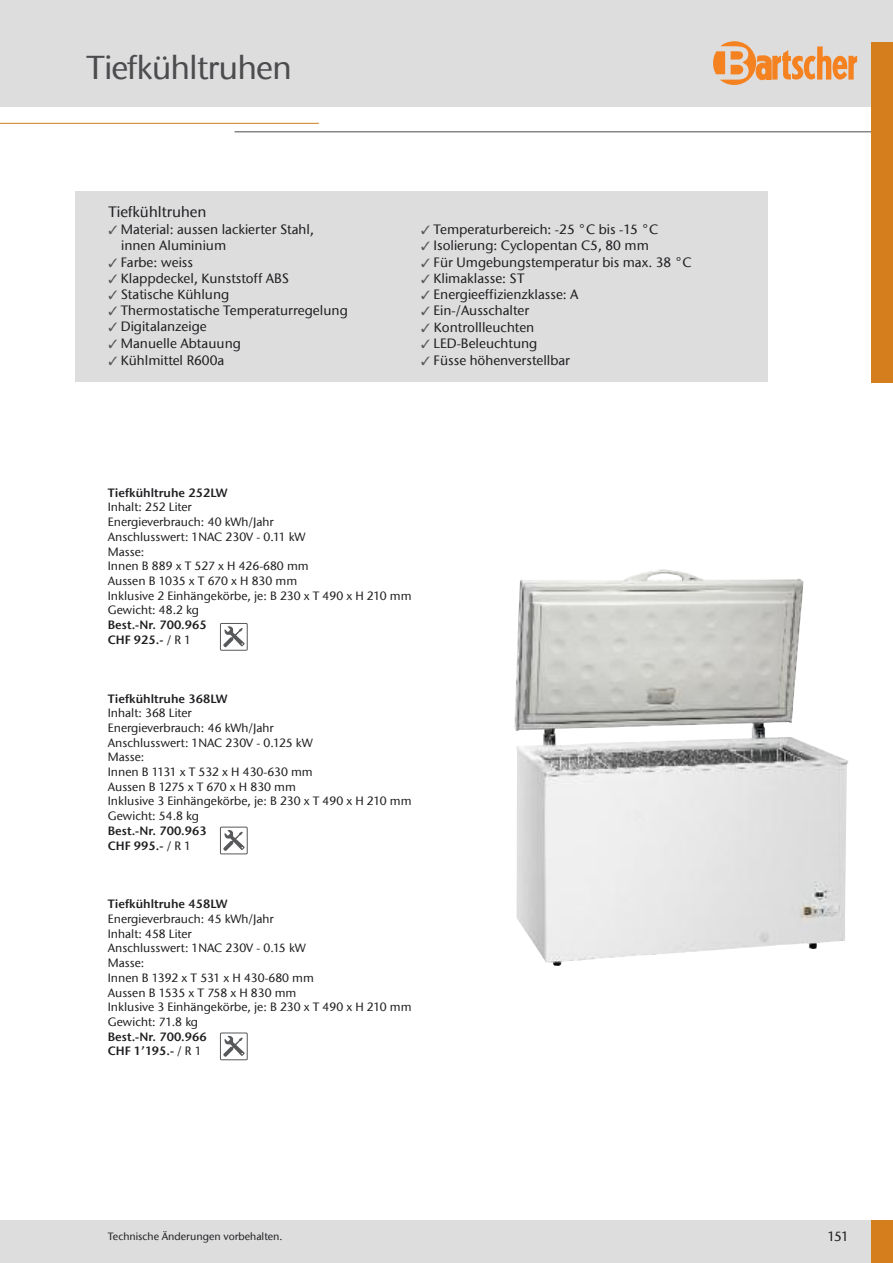
<style>
.page{position:relative;width:893px;height:1263px;background:#fff}
.page>*{position:absolute;margin:0;border:0;box-sizing:border-box;transform-origin:0 0}
.t1{font:500 33px "ITC Stone Sans Com";letter-spacing:-.025em;color:#4c4b4e}
.t2{font:500 15px "ITC Stone Sans Com";color:#201e21}
.t3{font:500 13.5px/16.2px "ITC Stone Sans Com";color:#201e21}
.t4{font:500 12px/14.7px "ITC Stone Sans Com";color:#201e21}
.t5{font:12px/14.7px "ITC Stone Sans Com Semi";color:#201e21}
.t6{font:500 10.5px "ITC Stone Sans Com";color:#201e21}
.s1{color:#58595b}
.s2{font-family:"ITC Stone Sans Com";font-weight:500}
</style>
<div class="page">
<hr style="left:0;top:123px;width:319px;height:1px;background:#d57e1d">
<hr style="left:235px;top:131px;width:658px;height:1px;background:#4c4b4e">
<div style="left:0;top:0;width:893px;height:106px;background:#deddde"></div>
<div style="left:872px;top:43px;width:21px;height:340px;background:#d57e1d"></div>
<div style="left:0;top:1220px;width:893px;height:43px;background:#deddde"></div>
<div style="left:872px;top:1220px;width:21px;height:43px;background:#d57e1d"></div>
<svg style="left:713px;top:41px;width:144px;height:44px"></svg>
<img style="left:514px;top:569px;width:334px;height:397px">
<div style="left:76px;top:191px;width:692px;height:191px;background:#deddde"></div>
<svg style="left:223px;top:626px;width:22px;height:22px"></svg>
<div style="left:220px;top:623px;width:27px;height:27px;border:1px solid #57585a"></div>
<svg style="left:223px;top:830px;width:22px;height:21px"></svg>
<div style="left:220px;top:827px;width:27px;height:27px;border:1px solid #57585a"></div>
<svg style="left:223px;top:1035px;width:22px;height:22px"></svg>
<div style="left:220px;top:1033px;width:27px;height:27px;border:1px solid #57585a"></div>
<h1 class="t1" style="left:87px;top:48px;width:207px">Tiefkühltruhen</h1>
<p class="t2" style="left:108px;top:203px;width:100px">Tiefkühltruhen</p>
<p class="t3" style="left:121px;top:221px;width:194px;text-indent:-13px"><span class="s1">✓</span> Material: aussen lackierter Stahl, innen Aluminium</p>
<p class="t3" style="left:108px;top:254px;width:86px"><span class="s1">✓</span> Farbe: weiss</p>
<p class="t3" style="left:108px;top:270px;width:182px"><span class="s1">✓</span> Klappdeckel, Kunststoff ABS</p>
<p class="t3" style="left:108px;top:286px;width:122px"><span class="s1">✓</span> Statische Kühlung</p>
<p class="t3" style="left:108px;top:302px;width:241px"><span class="s1">✓</span> Thermostatische Temperaturregelung</p>
<p class="t3" style="left:108px;top:319px;width:100px"><span class="s1">✓</span> Digitalanzeige</p>
<p class="t3" style="left:108px;top:335px;width:134px"><span class="s1">✓</span> Manuelle Abtauung</p>
<p class="t3" style="left:108px;top:352px;width:117px"><span class="s1">✓</span> Kühlmittel R600a</p>
<p class="t3" style="left:421px;top:221px;width:239px"><span class="s1">✓</span> Temperaturbereich: -25 °C bis -15 °C</p>
<p class="t3" style="left:421px;top:238px;width:229px"><span class="s1">✓</span> Isolierung: Cyclopentan C5, 80 mm</p>
<p class="t3" style="left:421px;top:254px;width:272px"><span class="s1">✓</span> Für Umgebungstemperatur bis max. 38 °C</p>
<p class="t3" style="left:421px;top:270px;width:105px"><span class="s1">✓</span> Klimaklasse: ST</p>
<p class="t3" style="left:421px;top:286px;width:159px"><span class="s1">✓</span> Energieeffizienzklasse: A</p>
<p class="t3" style="left:421px;top:302px;width:110px"><span class="s1">✓</span> Ein-/Ausschalter</p>
<p class="t3" style="left:421px;top:319px;width:115px"><span class="s1">✓</span> Kontrollleuchten</p>
<p class="t3" style="left:421px;top:335px;width:118px"><span class="s1">✓</span> LED-Beleuchtung</p>
<p class="t3" style="left:421px;top:352px;width:150px"><span class="s1">✓</span> Füsse höhenverstellbar</p>
<p class="t5" style="left:108px;top:485px;width:121px">Tiefkühltruhe 252LW</p>
<p class="t4" style="left:108px;top:500px;width:305px">Inhalt: 252 Liter<br>Energieverbrauch: 40 kWh/Jahr<br>Anschlusswert: 1NAC 230V - 0.11 kW<br>Masse:<br>Innen B 889 x T 527 x H 426-680 mm<br>Aussen B 1035 x T 670 x H 830 mm<br>Inklusive 2 Einhängekörbe, je: B 230 x T 490 x H 210 mm<br>Gewicht: 48.2 kg</p>
<p class="t5" style="left:108px;top:617px;width:101px">Best.-Nr. 700.965<br>CHF 925.- <span class="s2">/ R 1</span></p>
<p class="t5" style="left:108px;top:691px;width:121px">Tiefkühltruhe 368LW</p>
<p class="t4" style="left:108px;top:706px;width:305px">Inhalt: 368 Liter<br>Energieverbrauch: 46 kWh/Jahr<br>Anschlusswert: 1NAC 230V - 0.125 kW<br>Masse:<br>Innen B 1131 x T 532 x H 430-630 mm<br>Aussen B 1275 x T 670 x H 830 mm<br>Inklusive 3 Einhängekörbe, je: B 230 x T 490 x H 210 mm<br>Gewicht: 54.8 kg</p>
<p class="t5" style="left:108px;top:823px;width:101px">Best.-Nr. 700.963<br>CHF 995.- <span class="s2">/ R 1</span></p>
<p class="t5" style="left:108px;top:897px;width:121px">Tiefkühltruhe 458LW</p>
<p class="t4" style="left:108px;top:911px;width:305px">Energieverbrauch: 45 kWh/Jahr<br>Inhalt: 458 Liter<br>Anschlusswert: 1NAC 230V - 0.15 kW<br>Masse:<br>Innen B 1392 x T 531 x H 430-680 mm<br>Aussen B 1535 x T 758 x H 830 mm<br>Inklusive 3 Einhängekörbe, je: B 230 x T 490 x H 210 mm<br>Gewicht: 71.8 kg</p>
<p class="t5" style="left:108px;top:1029px;width:101px">Best.-Nr. 700.966<br>CHF 1’195.- <span class="s2">/ R 1</span></p>
<p class="t6" style="left:108px;top:1230px;width:176px">Technische Änderungen vorbehalten.</p>
<p class="t3" style="left:827px;top:1228px;width:23px">151</p>
</div>
